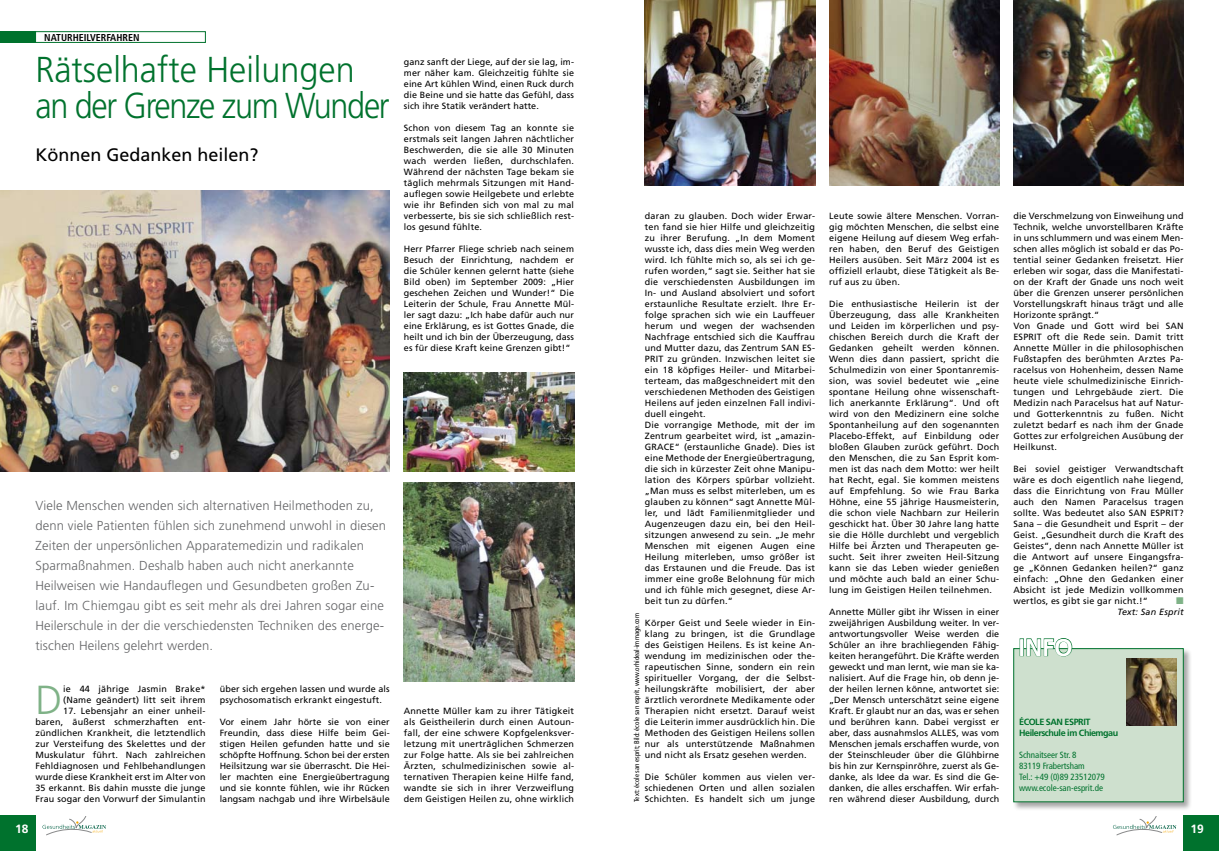
<style>
.page{position:relative;width:1219px;height:851px;background:#fff}
.page>*{position:absolute;margin:0;border:0;box-sizing:border-box;transform-origin:0 0}
.t1{font:300 40.5px "Frutiger";color:#7fb287}
.t2{font:300 36px/36px "Frutiger";color:#00722d;scale:.95 1}
.t3{font:700 24px "Frutiger";color:#fff}
.t4{font:18px "Frutiger";color:#000}
.t5{font:300 13px/20px "Frutiger";letter-spacing:.01em;color:#646567}
.t6{font:700 12px "Frutiger";color:#fff}
.t7{font:700 condensed 10px "Frutiger";color:#000}
.t8{font:9px/11px "Frutiger";letter-spacing:.02em;color:#000;text-align:justify}
.t9{font:condensed 9px/11px "Frutiger";letter-spacing:-.005em;color:#00722d}
.t10{font:700 9px/11px "Frutiger";letter-spacing:-.05em;color:#00722d}
.t11{font:italic 9px "Frutiger";letter-spacing:.02em;color:#000}
.t12{font:condensed 7px "Frutiger";color:#000}
</style>
<div class="page">
<div style="left:0;top:32px;width:35px;height:11px;background:#00722d"></div>
<div style="left:35px;top:32px;width:171px;height:11px;border:1px solid #00722d"></div>
<div style="left:0;top:815px;width:35px;height:35px;background:#00722d"></div>
<svg style="left:43px;top:816px;width:63px;height:18px"></svg>
<div style="left:1183px;top:815px;width:36px;height:35px;background:#00722d"></div>
<svg style="left:1113px;top:816px;width:63px;height:19px"></svg>
<img style="left:645px;top:0;width:170px;height:186px">
<img style="left:829px;top:0;width:170px;height:186px">
<img style="left:1013px;top:0;width:170px;height:186px">
<img style="left:0;top:190px;width:390px;height:282px">
<div style="left:1013px;top:647px;width:179px;height:163px;background:#000;opacity:.35"></div>
<div style="left:1013px;top:648px;width:170px;height:154px;background:#cee0ce;border:1px solid #00722d"></div>
<div style="left:1020px;top:638px;width:4px;height:18px;border:1px solid #00722d"></div>
<svg style="left:1026px;top:638px;width:47px;height:18px"></svg>
<img style="left:1127px;top:659px;width:49px;height:66px">
<img style="left:404px;top:483px;width:170px;height:198px">
<img style="left:404px;top:373px;width:170px;height:99px">
<p class="t7" style="left:44px;top:31px;width:97px">NATURHEILVERFAHREN</p>
<h2 class="t2" style="left:35px;top:51px;width:374px">Rätselhafte Heilungen an der Grenze zum Wunder</h2>
<h3 class="t4" style="left:35px;top:144px;width:225px">Können Gedanken heilen?</h3>
<p class="t8" style="left:404px;top:56px;width:172px">ganz sanft der Liege, auf der sie lag, im&shy;mer näher kam. Gleichzeitig fühlte sie eine Art kühlen Wind, einen Ruck durch die Beine und sie hatte das Gefühl, dass sich ihre Statik verändert hatte.</p>
<p class="t8" style="left:404px;top:122px;width:172px">Schon von diesem Tag an konnte sie erstmals seit langen Jahren nächtlicher Beschwerden, die sie alle 30 Minuten wach werden ließen, durchschlafen.<br>Während der nächsten Tage bekam sie täglich mehrmals Sitzungen mit Hand&shy;auflegen sowie Heilgebete und erlebte wie ihr Befinden sich von mal zu mal verbesserte, bis sie sich schließlich rest&shy;los gesund fühlte.</p>
<p class="t8" style="left:404px;top:243px;width:172px">Herr Pfarrer Fliege schrieb nach seinem Besuch der Einrichtung, nachdem er die Schüler kennen gelernt hatte (siehe Bild oben) im September 2009: „Hier geschehen Zeichen und Wunder!“ Die Leiterin der Schule, Frau Annette Mül&shy;ler sagt dazu: „Ich habe dafür auch nur eine Erklärung, es ist Gottes Gnade, die heilt und ich bin der Überzeugung, dass es für diese Kraft keine Grenzen gibt!“</p>
<p class="t5" style="left:35px;top:495px;width:352px">Viele Menschen wenden sich alternativen Heilmethoden zu, denn viele Patienten fühlen sich zunehmend unwohl in diesen Zeiten der unpersönlichen Apparatemedizin und radikalen Sparmaßnahmen. Deshalb haben auch nicht anerkannte Heilweisen wie Handauflegen und Gesundbeten großen Zu&shy;lauf. Im Chiemgau gibt es seit mehr als drei Jahren sogar eine Heilerschule in der die verschiedensten Techniken des energe&shy;tischen Heilens gelehrt werden.</p>
<h1 class="t1" style="left:35px;top:677px;width:29px">D</h1>
<p class="t8" style="left:63px;top:683px;width:144px">ie 44 jährige Jasmin Brake* (Name geändert) litt seit ihrem</p>
<p class="t8" style="left:35px;top:705px;width:172px;text-indent:28px">17. Lebensjahr an einer unheil&shy;baren, äußerst schmerzhaften ent&shy;zündlichen Krankheit, die letztendlich zur Versteifung des Skelettes und der Muskulatur führt. Nach zahlreichen Fehldiagnosen und Fehlbehandlungen wurde diese Krankheit erst im Alter von 35 erkannt. Bis dahin musste die junge Frau sogar den Vorwurf der Simulantin</p>
<p class="t8" style="left:220px;top:683px;width:172px">über sich ergehen lassen und wurde als psychosomatisch erkrankt eingestuft.</p>
<p class="t8" style="left:220px;top:716px;width:172px">Vor einem Jahr hörte sie von einer Freundin, dass diese Hilfe beim Gei&shy;stigen Heilen gefunden hatte und sie schöpfte Hoffnung. Schon bei der ersten Heilsitzung war sie überrascht. Die Hei&shy;ler machten eine Energieübertragung und sie konnte fühlen, wie ihr Rücken langsam nachgab und ihre Wirbelsäule</p>
<p class="t8" style="left:404px;top:705px;width:172px">Annette Müller kam zu ihrer Tätigkeit als Geistheilerin durch einen Autoun&shy;fall, der eine schwere Kopfgelenksver&shy;letzung mit unerträglichen Schmerzen zur Folge hatte. Als sie bei zahlreichen Ärzten, schulmedizinischen sowie al&shy;ternativen Therapien keine Hilfe fand, wandte sie sich in ihrer Verzweiflung dem Geistigen Heilen zu, ohne wirklich</p>
<p class="t8" style="left:645px;top:210px;width:172px;text-align:left">daran zu glauben. Doch wider Erwar&shy;ten fand sie hier Hilfe und gleichzeitig zu ihrer Berufung. „In dem Moment wusste ich, dass dies mein Weg werden wird. Ich fühlte mich so, als sei ich ge&shy;rufen worden,“ sagt sie. Seither hat sie die verschiedensten Ausbildungen im In- und Ausland absolviert und sofort erstaunliche Resultate erzielt. Ihre Er&shy;folge sprachen sich wie ein Lauffeuer herum und wegen der wachsenden Nachfrage entschied sich die Kauffrau und Mutter dazu, das Zentrum SAN ES-PRIT zu gründen. Inzwischen leitet sie ein 18 köpfiges Heiler- und Mitarbei&shy;terteam, das maßgeschneidert mit den verschiedenen Methoden des Geistigen Heilens auf jeden einzelnen Fall indivi&shy;duell eingeht.<br>Die vorrangige Methode, mit der im Zentrum gearbeitet wird, ist „amazin-GRACE“ (erstaunliche Gnade). Dies ist eine Methode der Energieübertragung, die sich in kürzester Zeit ohne Manipu&shy;lation des Körpers spürbar vollzieht. „Man muss es selbst miterleben, um es glauben zu können“ sagt Annette Mül&shy;ler, und lädt Familienmitglieder und Augenzeugen dazu ein, bei den Heil&shy;sitzungen anwesend zu sein. „Je mehr Menschen mit eigenen Augen eine Heilung miterleben, umso größer ist das Erstaunen und die Freude. Das ist immer eine große Belohnung für mich und ich fühle mich gesegnet, diese Ar&shy;beit tun zu dürfen.“</p>
<p class="t8" style="left:645px;top:617px;width:172px">Körper Geist und Seele wieder in Ein&shy;klang zu bringen, ist die Grundlage des Geistigen Heilens. Es ist keine An&shy;wendung im medizinischen oder the&shy;rapeutischen Sinne, sondern ein rein spiritueller Vorgang, der die Selbst&shy;heilungskräfte mobilisiert, der aber ärztlich verordnete Medikamente oder Therapien nicht ersetzt. Darauf weist die Leiterin immer ausdrücklich hin. Die Methoden des Geistigen Heilens sollen nur als unterstützende Maßnahmen und nicht als Ersatz gesehen werden.</p>
<p class="t8" style="left:645px;top:771px;width:172px">Die Schüler kommen aus vielen ver&shy;schiedenen Orten und allen sozialen Schichten. Es handelt sich um junge</p>
<p class="t12" style="left:633px;top:802px;width:190px;rotate:-90deg">Text: école san esprit; Bild: école san esprit, www.orhideal-immage.com</p>
<p class="t8" style="left:829px;top:210px;width:172px">Leute sowie ältere Menschen. Vorran&shy;gig möchten Menschen, die selbst eine eigene Heilung auf diesem Weg erfah&shy;ren haben, den Beruf des Geistigen Heilers ausüben. Seit März 2004 ist es offiziell erlaubt, diese Tätigkeit als Be&shy;ruf aus zu üben.</p>
<p class="t8" style="left:829px;top:298px;width:172px">Die enthusiastische Heilerin ist der Überzeugung, dass alle Krankheiten und Leiden im körperlichen und psy&shy;chischen Bereich durch die Kraft der Gedanken geheilt werden können.<br>Wenn dies dann passiert, spricht die Schulmedizin von einer Spontanremis&shy;sion, was soviel bedeutet wie „eine spontane Heilung ohne wissenschaft&shy;lich anerkannte Erklärung“. Und oft wird von den Medizinern eine solche Spontanheilung auf den sogenannten Placebo-Effekt, auf Einbildung oder bloßen Glauben zurück geführt. Doch den Menschen, die zu San Esprit kom&shy;men ist das nach dem Motto: wer heilt hat Recht, egal. Sie kommen meistens auf Empfehlung. So wie Frau Barka Höhne, eine 55 jährige Hausmeisterin, die schon viele Nachbarn zur Heilerin geschickt hat. Über 30 Jahre lang hatte sie die Hölle durchlebt und vergeblich Hilfe bei Ärzten und Therapeuten ge&shy;sucht. Seit ihrer zweiten Heil-Sitzung kann sie das Leben wieder genießen und möchte auch bald an einer Schu&shy;lung im Geistigen Heilen teilnehmen.</p>
<p class="t8" style="left:829px;top:606px;width:172px">Annette Müller gibt ihr Wissen in einer zweijährigen Ausbildung weiter. In ver&shy;antwortungsvoller Weise werden die Schüler an ihre brachliegenden Fähig&shy;keiten herangeführt. Die Kräfte werden geweckt und man lernt, wie man sie ka&shy;nalisiert. Auf die Frage hin, ob denn je&shy;der heilen lernen könne, antwortet sie: „Der Mensch unterschätzt seine eigene Kraft. Er glaubt nur an das, was er sehen und berühren kann. Dabei vergisst er aber, dass ausnahmslos ALLES, was vom Menschen jemals erschaffen wurde, von der Steinschleuder über die Glühbirne bis hin zur Kernspinröhre, zuerst als Ge&shy;danke, als Idee da war. Es sind die Ge&shy;danken, die alles erschaffen. Wir erfah&shy;ren während dieser Ausbildung, durch</p>
<p class="t8" style="left:1013px;top:210px;width:172px;text-align:left">die Verschmelzung von Einweihung und Technik, welche unvorstellbaren Kräfte in uns schlummern und was einem Men&shy;schen alles möglich ist sobald er das Po&shy;tential seiner Gedanken freisetzt. Hier erleben wir sogar, dass die Manifestati&shy;on der Kraft der Gnade uns noch weit über die Grenzen unserer persönlichen Vorstellungskraft hinaus trägt und alle Horizonte sprängt.“<br>Von Gnade und Gott wird bei SAN ESPRIT oft die Rede sein. Damit tritt Annette Müller in die philosophischen Fußstapfen des berühmten Arztes Pa&shy;racelsus von Hohenheim, dessen Name heute viele schulmedizinische Einrich&shy;tungen und Lehrgebäude ziert. Die Medizin nach Paracelsus hat auf Natur&shy;und Gotterkenntnis zu fußen. Nicht zuletzt bedarf es nach ihm der Gnade Gottes zur erfolgreichen Ausübung der Heilkunst.</p>
<p class="t8" style="left:1013px;top:463px;width:172px">Bei soviel geistiger Verwandtschaft wäre es doch eigentlich nahe liegend, dass die Einrichtung von Frau Müller auch den Namen Paracelsus tragen sollte. Was bedeutet also SAN ESPRIT?<br>Sana – die Gesundheit und Esprit – der Geist. „Gesundheit durch die Kraft des Geistes“, denn nach Annette Müller ist die Antwort auf unsere Eingangsfra&shy;ge „Können Gedanken heilen?“ ganz einfach: „Ohne den Gedanken einer Absicht ist jede Medizin vollkommen wertlos, es gibt sie gar nicht.!“</p>
<p class="t11" style="left:1117px;top:606px;width:68px">Text: San Esprit</p>
<h3 class="t3" style="left:1018px;top:633px;width:56px">INFO</h3>
<p class="t10" style="left:1019px;top:716px;width:101px">ÉCOLE SAN ESPRIT<br>Heilerschule im Chiemgau</p>
<p class="t9" style="left:1019px;top:749px;width:87px">Schnaitseer Str. 8<br>83119 Frabertsham<br>Tel.: +49 (0)89 23512079 www.ecole-san-esprit.de</p>
<h3 class="t6" style="left:15px;top:822px;width:15px">18</h3>
<h3 class="t6" style="left:1191px;top:822px;width:15px">19</h3>
</div>
